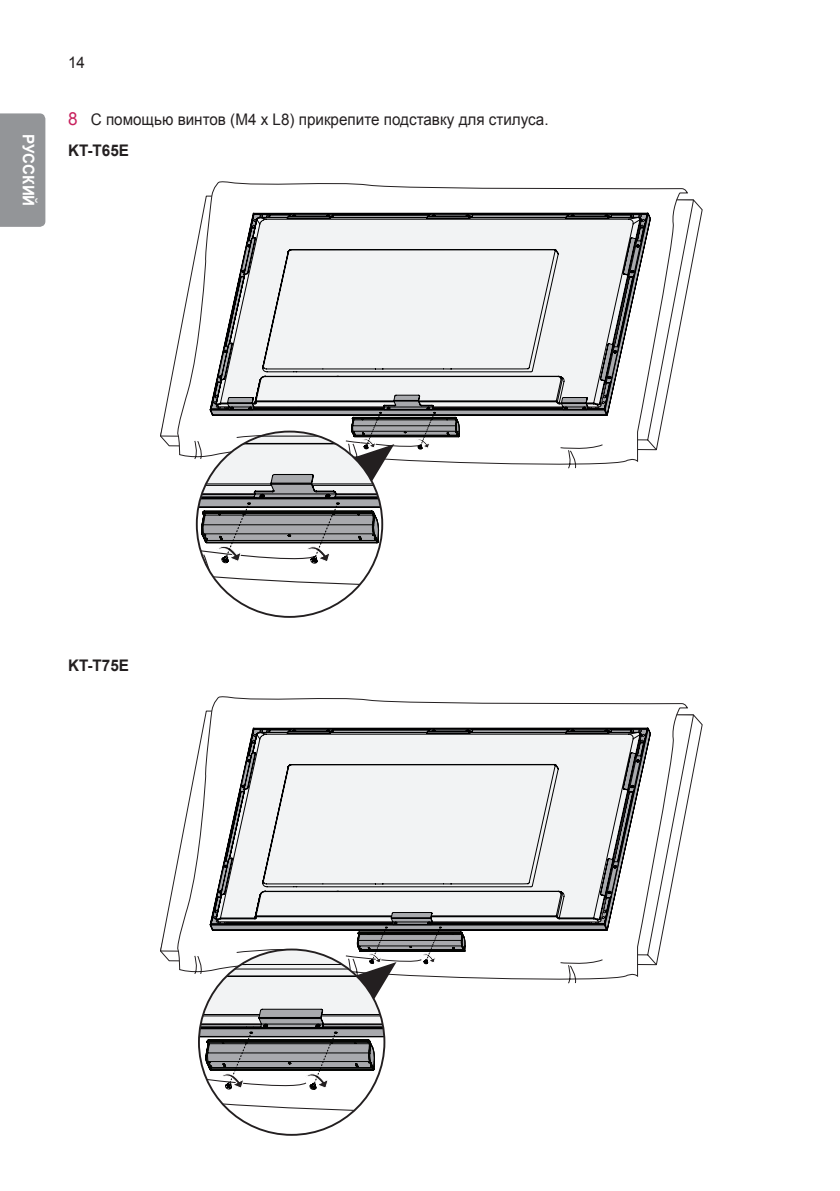
<style>
.page{position:relative;width:840px;height:1191px;background:#fff}
.page>*{position:absolute;margin:0;border:0;box-sizing:border-box;transform-origin:0 0}
.t1{font:16px "Arial";color:#231f20;scale:.95 1}
.Body_Bold{font:700 16px "Arial";color:#231f20;scale:.95 1}
.t2{font:700 16px "Arial";color:#fff;scale:.95 1}
.s1{font-size:18px;color:#c8205d}
</style>
<div class="page">
<div style="left:0;top:113px;width:45px;height:114px;background:#939598"></div>
<svg style="left:176px;top:181px;width:511px;height:287px"></svg>
<svg style="left:213px;top:213px;width:437px;height:202px"></svg>
<svg style="left:215px;top:214px;width:427px;height:198px"></svg>
<svg style="left:216px;top:217px;width:424px;height:188px"></svg>
<svg style="left:216px;top:342px;width:19px;height:41px"></svg>
<svg style="left:286px;top:213px;width:54px;height:10px"></svg>
<svg style="left:425px;top:213px;width:48px;height:6px"></svg>
<svg style="left:560px;top:213px;width:52px;height:10px"></svg>
<svg style="left:239px;top:237px;width:17px;height:41px"></svg>
<svg style="left:622px;top:237px;width:19px;height:41px"></svg>
<svg style="left:599px;top:342px;width:20px;height:42px"></svg>
<svg style="left:560px;top:397px;width:28px;height:13px"></svg>
<svg style="left:197px;top:394px;width:262px;height:201px"></svg>
<svg style="left:176px;top:696px;width:511px;height:287px"></svg>
<svg style="left:213px;top:728px;width:437px;height:202px"></svg>
<svg style="left:215px;top:729px;width:427px;height:197px"></svg>
<svg style="left:216px;top:732px;width:424px;height:188px"></svg>
<svg style="left:216px;top:857px;width:19px;height:41px"></svg>
<svg style="left:286px;top:728px;width:54px;height:10px"></svg>
<svg style="left:425px;top:728px;width:48px;height:6px"></svg>
<svg style="left:560px;top:728px;width:52px;height:10px"></svg>
<svg style="left:239px;top:751px;width:17px;height:41px"></svg>
<svg style="left:622px;top:752px;width:19px;height:41px"></svg>
<svg style="left:599px;top:857px;width:20px;height:42px"></svg>
<svg style="left:199px;top:912px;width:266px;height:208px"></svg>
<p class="t2" style="left:39px;top:134px;width:78px;rotate:90deg">РУССКИЙ</p>
<p class="t1" style="left:68px;top:52px;width:19px">14</p>
<p class="t1" style="left:68px;top:109px;width:507px"><span class="s1">8</span> С помощью винтов (M4 x L8) прикрепите подставку для стилуса.</p>
<p class="Body_Bold" style="left:68px;top:140px;width:66px">KT-T65E</p>
<p class="Body_Bold" style="left:68px;top:655px;width:66px">KT-T75E</p>
</div>
